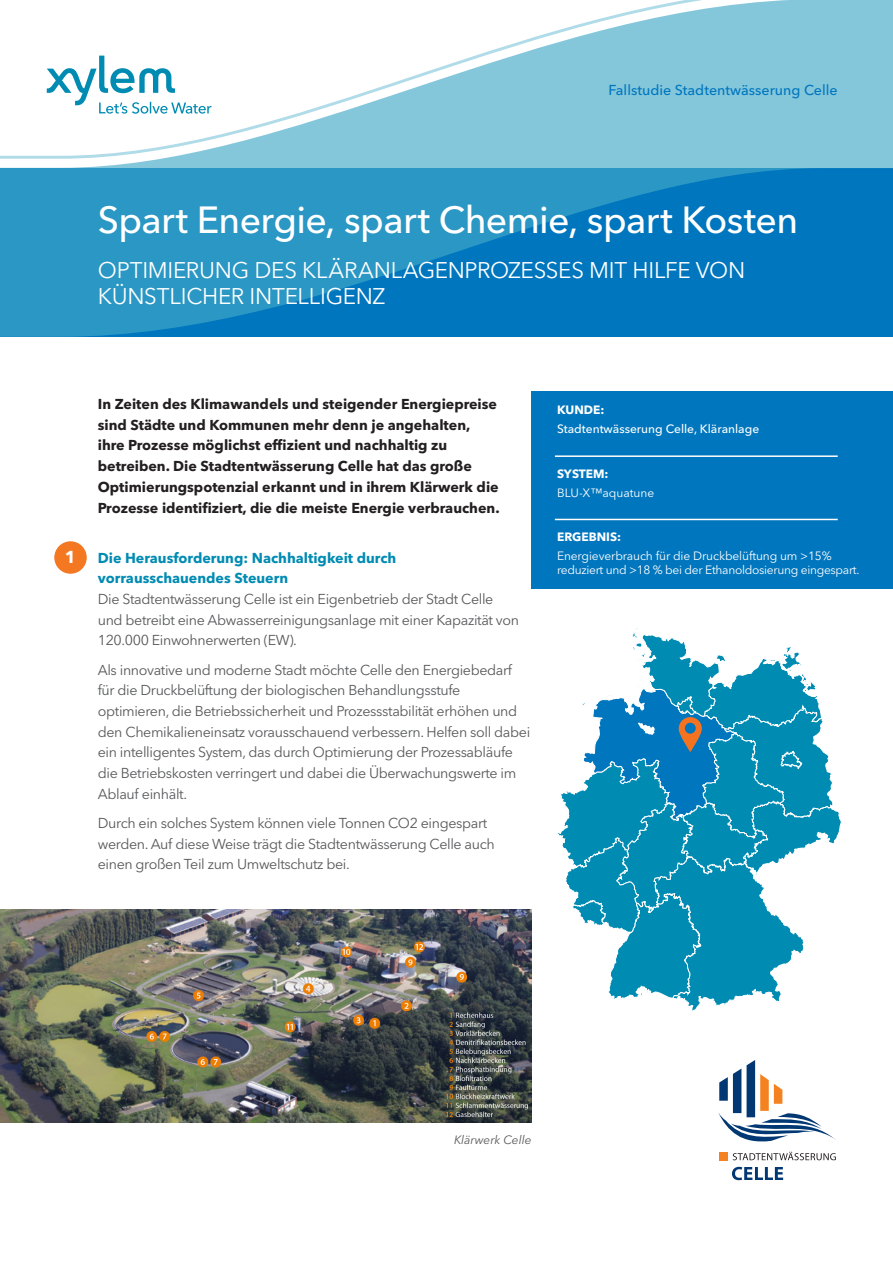
<style>
.page{position:relative;width:893px;height:1263px;background:#fff}
.page>*{position:absolute;margin:0;border:0;box-sizing:border-box;transform-origin:0 0}
.CS_Headline{font:500 37.5px "Avenir Next LT Pro";letter-spacing:-.02em;color:#fff}
.CS_Headline-2{font:22.5px/25.5px "Avenir Next LT Pro";letter-spacing:-.01em;color:#fff}
.Copytext{font:700 17.25px "Avenir Next";color:#fff}
.Body_text{font:14.25px/20.7px "Avenir Next LT Pro";letter-spacing:-.025em;color:#57585a}
.Body_text-2{font:700 14.25px/20.7px "Avenir Next LT Pro";color:#231f20}
.Body_text-3{font:700 14.25px/20.7px "Avenir Next LT Pro";color:#008bb3}
.Body_text-4{font:500 14.25px "Avenir Next LT Pro";color:#0076be}
.t1{font:12px/14.4px "Avenir Next LT Pro";letter-spacing:-.025em;color:#fff}
.SC_supporting__space{font:500 12px "Avenir Next LT Pro";color:#fff}
.SC_supporting__space-2{font:700 12px "Avenir Next LT Pro";color:#fff}
.t2{font:12px "Avenir Next LT Pro";color:#fff}
.small_body_text{font:italic 12px "Avenir Next LT Pro";color:#57585a}
</style>
<div class="page">
<svg style="left:0;top:159px;width:893px;height:178px;background:#1b8ac2"></svg>
<svg style="left:0;top:0;width:893px;height:159px"></svg>
<svg style="left:47px;top:56px;width:164px;height:58px"></svg>
<div style="left:531px;top:391px;width:362px;height:198px;background:#0076be"></div>
<hr style="left:555px;top:455px;width:283px;height:2px;background:#fff">
<hr style="left:555px;top:519px;width:283px;height:1px;background:#fff">
<svg style="left:557px;top:628px;width:285px;height:383px"></svg>
<div style="left:54px;top:541px;width:33px;height:33px;background:#f47721;border-radius:50%"></div>
<img style="left:0;top:910px;width:531px;height:212px">
<div style="left:719px;top:1152px;width:9px;height:9px;background:#f58220"></div>
<svg style="left:718px;top:1060px;width:118px;height:82px"></svg>
<svg style="left:732px;top:1167px;width:51px;height:13px"></svg>
<svg style="left:733px;top:1152px;width:103px;height:8px"></svg>
<p class="Body_text-4" style="left:608px;top:82px;width:231px">Fallstudie Stadtentwässerung Celle</p>
<p class="CS_Headline" style="left:98px;top:198px;width:702px">Spart Energie, spart Chemie, spart Kosten</p>
<p class="CS_Headline-2" style="left:98px;top:258px;width:649px">OPTIMIERUNG DES KLÄRANLAGENPROZESSES MIT HILFE VON<br>KÜNSTLICHER INTELLIGENZ</p>
<p class="Copytext" style="left:65px;top:542px;width:13px">1</p>
<p class="Body_text-2" style="left:98px;top:394px;width:403px">In Zeiten des Klimawandels und steigender Energiepreise sind Städte und Kommunen mehr denn je angehalten, ihre Prozesse möglichst effizient und nachhaltig zu betreiben. Die Stadtentwässerung Celle hat das große Optimierungspotenzial erkannt und in ihrem Klärwerk die Prozesse identifiziert, die die meiste Energie verbrauchen.</p>
<p class="Body_text-3" style="left:98px;top:547px;width:300px">Die Herausforderung: Nachhaltigkeit durch vorrausschauendes Steuern</p>
<p class="Body_text" style="left:98px;top:589px;width:423px">Die Stadtentwässerung Celle ist ein Eigenbetrieb der Stadt Celle und betreibt eine Abwasserreinigungsanlage mit einer Kapazität von<br>120.000 Einwohnerwerten (EW).</p>
<p class="Body_text" style="left:98px;top:659px;width:434px">Als innovative und moderne Stadt möchte Celle den Energiebedarf für die Druckbelüftung der biologischen Behandlungsstufe optimieren, die Betriebssicherheit und Prozessstabilität erhöhen und den Chemikalieneinsatz vorausschauend verbessern. Helfen soll dabei ein intelligentes System, das durch Optimierung der Prozessabläufe die Betriebskosten verringert und dabei die Überwachungswerte im Ablauf einhält.</p>
<p class="Body_text" style="left:98px;top:813px;width:399px">Durch ein solches System können viele Tonnen CO2 eingespart werden. Auf diese Weise trägt die Stadtentwässerung Celle auch einen großen Teil zum Umweltschutz bei.</p>
<p class="SC_supporting__space-2" style="left:557px;top:403px;width:49px">KUNDE:</p>
<p class="SC_supporting__space" style="left:557px;top:422px;width:204px">Stadtentwässerung Celle, Kläranlage</p>
<p class="SC_supporting__space-2" style="left:557px;top:466px;width:53px">SYSTEM:</p>
<p class="t2" style="left:557px;top:485px;width:99px">BLU-X™aquatune</p>
<p class="SC_supporting__space-2" style="left:557px;top:530px;width:66px">ERGEBNIS:</p>
<p class="t1" style="left:557px;top:549px;width:304px">Energieverbrauch für die Druckbelüftung um &gt;15% reduziert und &gt;18 % bei der Ethanoldosierung eingespart.</p>
<p class="small_body_text" style="left:454px;top:1133px;width:79px">Klärwerk Celle</p>
</div>
